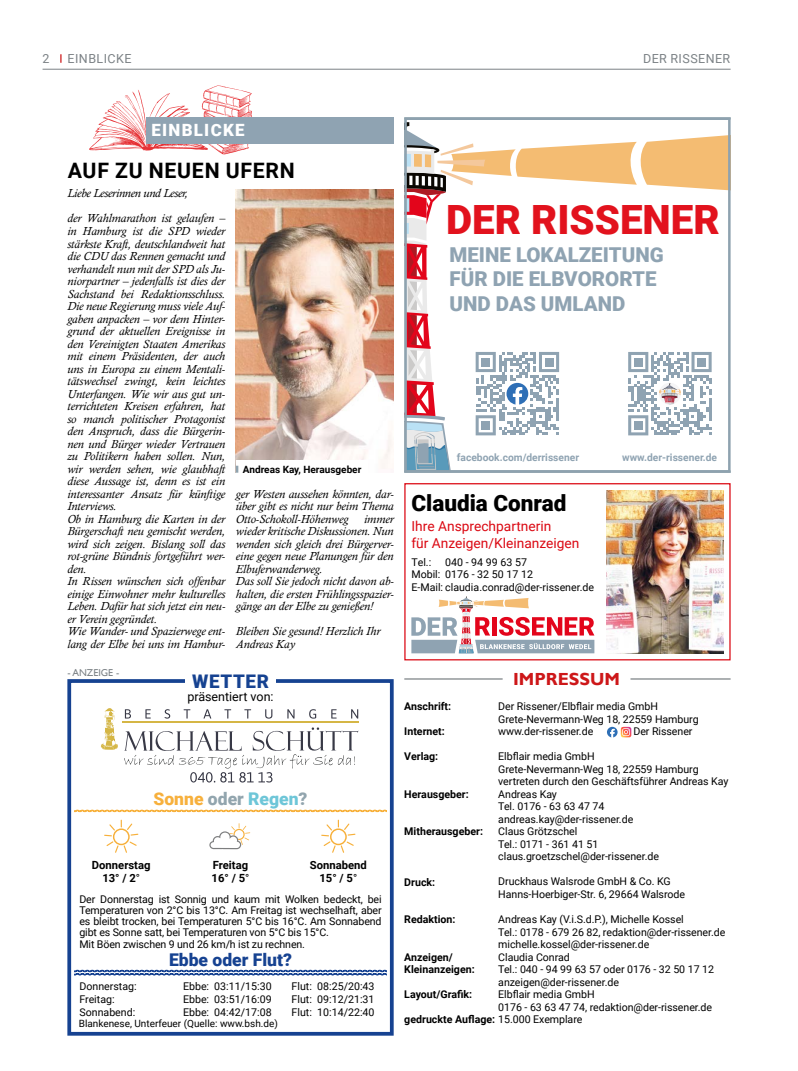
<style>
.page{position:relative;width:798px;height:1071px;background:#fff}
.page>*{position:absolute;margin:0;border:0;box-sizing:border-box;transform-origin:0 0}
.t1{font:900 40.25px "Roboto";color:#e2121d}
.t2{font:900 22.5px "Roboto";color:#000}
.t3{font:700 21.25px "Roboto";letter-spacing:.035em;color:#000}
.t4{font:900 20.5px/24.5px "Roboto";color:#8fa3b2}
.t5{font:900 18.75px "Roboto";letter-spacing:.035em;color:#164291}
.t6{font:900 17.5px "Roboto";color:#f7b03c}
.t7{font:900 17.5px "Roboto";color:#164291}
.t8{font:700 17.5px "Gill Sans";color:#cd1719}
.t9{font:900 16.88px "Roboto";letter-spacing:.075em;color:#fff}
.t10{font:13.75px/16.2px "Roboto";color:#db0812}
.t11{font:12.5px "Roboto";letter-spacing:.035em;color:#7c8286}
.t12{font:12.5px "Roboto";color:#000}
.t13{font:italic 11.88px/12.5px "Calisto";color:#000}
.t14{font:700 11.25px/13.5px "Roboto";color:#000;text-align:center}
.t15{font:10.62px/12.5px "Roboto";letter-spacing:-.005em;color:#000}
.t16{font:700 10.62px/12.5px "Roboto";color:#000}
.t17{font:700 10.25px "Roboto";color:#8fa3b2}
.t18{font:10px "Roboto";color:#000}
.t19{font:700 10px "Roboto";color:#000}
.t20{font:10px "Gill Sans";color:#7c8286}
.s1{color:#92a5ae}
.s2{color:#6ec6d8}
.s3{font-weight:400}
</style>
<div class="page">
<hr style="left:43px;top:69px;width:687px;height:1px;background:#7c8286">
<svg style="left:321px;top:819px;width:34px;height:33px"></svg>
<svg style="left:209px;top:823px;width:41px;height:26px"></svg>
<svg style="left:104px;top:819px;width:34px;height:33px"></svg>
<svg style="left:74px;top:969px;width:312px;height:7px"></svg>
<svg style="left:74px;top:809px;width:312px;height:3px"></svg>
<div style="left:67px;top:679px;width:326px;height:356px;border:4px solid #164291"></div>
<div style="left:185px;top:673px;width:91px;height:15px;background:#fff"></div>
<svg style="left:101px;top:708px;width:17px;height:41px"></svg>
<hr style="left:122px;top:721px;width:236px;height:1px;background:#d5b645">
<svg style="left:125px;top:709px;width:233px;height:9px"></svg>
<svg style="left:124px;top:727px;width:234px;height:55px"></svg>
<div style="left:404px;top:483px;width:326px;height:177px;border:1px solid #db0812"></div>
<img style="left:606px;top:490px;width:117px;height:163px">
<svg style="left:411px;top:596px;width:183px;height:57px"></svg>
<hr style="left:404px;top:678px;width:98px;height:1px;background:#7c8286">
<hr style="left:630px;top:678px;width:100px;height:1px;background:#7c8286">
<svg style="left:407px;top:122px;width:320px;height:347px"></svg>
<div style="left:404px;top:117px;width:326px;height:355px;border:2px solid #8ea2af"></div>
<svg style="left:607px;top:726px;width:24px;height:11px"></svg>
<svg style="left:89px;top:85px;width:163px;height:69px"></svg>
<div style="left:146px;top:117px;width:247px;height:27px;background:#8fa3b2"></div>
<img style="left:236px;top:190px;width:157px;height:279px">
<div style="left:236px;top:460px;width:131px;height:14px;background:#fff"></div>
<svg style="left:236px;top:465px;width:2px;height:7px"></svg>
<p class="t11" style="left:43px;top:50px;width:9px">2</p>
<p class="t11" style="left:68px;top:50px;width:65px">EINBLICKE</p>
<p class="t11" style="left:642px;top:50px;width:89px">DER RISSENER</p>
<h3 class="t9" style="left:151px;top:118px;width:94px">EINBLICKE</h3>
<h3 class="t3" style="left:68px;top:156px;width:229px">AUF ZU NEUEN UFERN</h3>
<p class="t13" style="left:67px;top:187px;width:122px">Liebe Leserinnen und Leser,</p>
<p class="t13" style="left:67px;top:212px;width:159px">der Wahlmarathon ist gelaufen – in Hamburg ist die SPD wieder stärkste Kraft, deutschlandweit hat die CDU das Rennen gemacht und verhandelt nun mit der SPD als Ju&shy;niorpartner – jedenfalls ist dies der<br>Sachstand bei Redaktionsschluss.<br>Die neue Regierung muss viele Auf&shy;gaben anpacken – vor dem Hinter&shy;grund der aktuellen Ereignisse in den Vereinigten Staaten Amerikas mit einem Präsidenten, der auch uns in Europa zu einem Mentali&shy;tätswechsel zwingt, kein leichtes<br>Unterfangen. Wie wir aus gut un&shy;terrichteten Kreisen erfahren, hat so manch politischer Protagonist den Anspruch, dass die Bürgerin&shy;nen und Bürger wieder Vertrauen zu Politikern haben sollen. Nun, wir werden sehen, wie glaubhaft diese Aussage ist, denn es ist ein interessanter Ansatz für künftige<br>Interviews.<br>Ob in Hamburg die Karten in der<br>Bürgerschaft neu gemischt werden, wird sich zeigen. Bislang soll das rot-grüne Bündnis fortgeführt wer&shy;den.<br>In Rissen wünschen sich offenbar einige Einwohner mehr kulturelles<br>Leben. Dafür hat sich jetzt ein neu&shy;er Verein gegründet.<br>Wie Wander- und Spazierwege ent&shy;lang der Elbe bei uns im Hambur-</p>
<p class="t20" style="left:67px;top:667px;width:53px">- ANZEIGE -</p>
<p class="t19" style="left:243px;top:462px;width:120px">Andreas Kay, Herausgeber</p>
<p class="t13" style="left:236px;top:487px;width:159px;text-align:justify">ger Westen aussehen könnten, dar&shy;über gibt es nicht nur beim Thema Otto-Schokoll-Höhenweg</p>
<p class="t13" style="left:236px;top:512px;width:159px;text-indent:128px">immer wieder kritische Diskussionen. Nun wenden sich gleich drei Bürgerver&shy;eine gegen neue Planungen für den<br>Elbuferwanderweg.<br>Das soll Sie jedoch nicht davon ab&shy;halten, die ersten Frühlingsspazier&shy;gänge an der Elbe zu genießen!</p>
<p class="t13" style="left:236px;top:625px;width:146px">Bleiben Sie gesund! Herzlich Ihr<br>Andreas Kay</p>
<h3 class="t5" style="left:192px;top:667px;width:78px">WETTER</h3>
<p class="t12" style="left:187px;top:687px;width:88px">präsentiert von:</p>
<h3 class="t6" style="left:153px;top:786px;width:155px">Sonne <span class="s1">oder</span> <span class="s2">Regen</span><span class="s1">?</span></h3>
<p class="t14" style="left:92px;top:857px;width:60px">Donnerstag<br>13° / 2<span class="s3">°</span></p>
<p class="t14" style="left:310px;top:857px;width:58px">Sonnabend<br>15° / 5<span class="s3">°</span></p>
<p class="t14" style="left:211px;top:857px;width:39px;text-align:left">Freitag<br>16° / 5<span class="s3">°</span></p>
<p class="t15" style="left:79px;top:892px;width:303px;line-height:11.2px">Der Donnerstag ist Sonnig und kaum mit Wolken bedeckt, bei Temperaturen von 2°C bis 13°C. Am Freitag ist wechselhaft, aber es bleibt trocken, bei Temperaturen 5°C bis 16°C. Am Sonnabend gibt es Sonne satt, bei Temperaturen von 5°C bis 15°C.<br>Mit Böen zwischen 9 und 26 km/h ist zu rechnen.</p>
<p class="t15" style="left:183px;top:979px;width:90px;text-align:justify">Ebbe: 03:11/15:30<br>Ebbe: 03:51/16:09<br>Ebbe: 04:42/17:08</p>
<h3 class="t7" style="left:169px;top:947px;width:124px">Ebbe oder Flut?</h3>
<p class="t15" style="left:79px;top:979px;width:59px">Donnerstag:<br>Freitag:<br>Sonnabend:</p>
<p class="t15" style="left:291px;top:979px;width:84px;text-align:justify">Flut: 08:25/20:43<br>Flut: 09:12/21:31<br>Flut: 10:14/22:40</p>
<p class="t18" style="left:79px;top:1016px;width:200px">Blankenese, Unterfeuer (Quelle: www.bsh.de)</p>
<h1 class="t1" style="left:446px;top:191px;width:275px">DER RISSENER</h1>
<h3 class="t4" style="left:449px;top:241px;width:216px">MEINE LOKALZEITUNG<br>FÜR DIE ELBVORORTE<br>UND DAS UMLAND</h3>
<p class="t17" style="left:456px;top:449px;width:124px">facebook.com/derrissener</p>
<p class="t17" style="left:622px;top:449px;width:96px">www.der-rissener.de</p>
<h2 class="t2" style="left:411px;top:487px;width:156px">Claudia Conrad</h2>
<p class="t10" style="left:411px;top:517px;width:169px">Ihre Ansprechpartnerin<br>für Anzeigen/Kleinanzeigen</p>
<p class="t15" style="left:411px;top:555px;width:21px">Tel.:</p>
<p class="t15" style="left:411px;top:555px;width:184px;text-indent:34px">040 - 94 99 63 57<br>Mobil: 0176 - 32 50 17 12<br>E-Mail: claudia.conrad@der-rissener.de</p>
<p class="t16" style="left:404px;top:699px;width:48px">Anschrift:</p>
<p class="t16" style="left:404px;top:724px;width:42px">Internet:</p>
<p class="t16" style="left:404px;top:749px;width:35px">Verlag:</p>
<p class="t16" style="left:404px;top:787px;width:66px">Herausgeber:</p>
<p class="t16" style="left:404px;top:824px;width:80px">Mitherausgeber:</p>
<p class="t16" style="left:404px;top:874px;width:32px">Druck:</p>
<p class="t16" style="left:404px;top:912px;width:53px">Redaktion:</p>
<p class="t16" style="left:404px;top:949px;width:72px">Anzeigen/<br>Kleinanzeigen:</p>
<p class="t16" style="left:404px;top:987px;width:69px">Layout/Grafik:</p>
<h3 class="t8" style="left:513px;top:668px;width:108px">IMPRESSUM</h3>
<p class="t15" style="left:498px;top:699px;width:202px">Der Rissener/Elbflair media GmbH<br>Grete-Nevermann-Weg 18, 22559 Hamburg www.der-rissener.de</p>
<p class="t15" style="left:633px;top:724px;width:61px">Der Rissener</p>
<p class="t15" style="left:498px;top:749px;width:231px">Elbflair media GmbH<br>Grete-Nevermann-Weg 18, 22559 Hamburg vertreten durch den Geschäftsführer Andreas Kay<br>Andreas Kay<br>Tel. 0176 - 63 63 47 74 andreas.kay@der-rissener.de<br>Claus Grötzschel<br>Tel.: 0171 - 361 41 51 claus.groetzschel@der-rissener.de</p>
<p class="t15" style="left:498px;top:874px;width:188px">Druckhaus Walsrode GmbH &amp; Co. KG<br>Hanns-Hoerbiger-Str. 6, 29664 Walsrode</p>
<p class="t15" style="left:498px;top:912px;width:228px">Andreas Kay (V.i.S.d.P.), Michelle Kossel<br>Tel.: 0178 - 679 26 82, redaktion@der-rissener.de michelle.kossel@der-rissener.de<br>Claudia Conrad<br>Tel.: 040 - 94 99 63 57 oder 0176 - 32 50 17 12 anzeigen@der-rissener.de<br>Elbflair media GmbH<br>0176 - 63 63 47 74, redaktion@der-rissener.de</p>
<p class="t16" style="left:404px;top:1012px;width:179px">gedruckte Auflage: <span class="s3">15.000 Exemplare</span></p>
</div>
